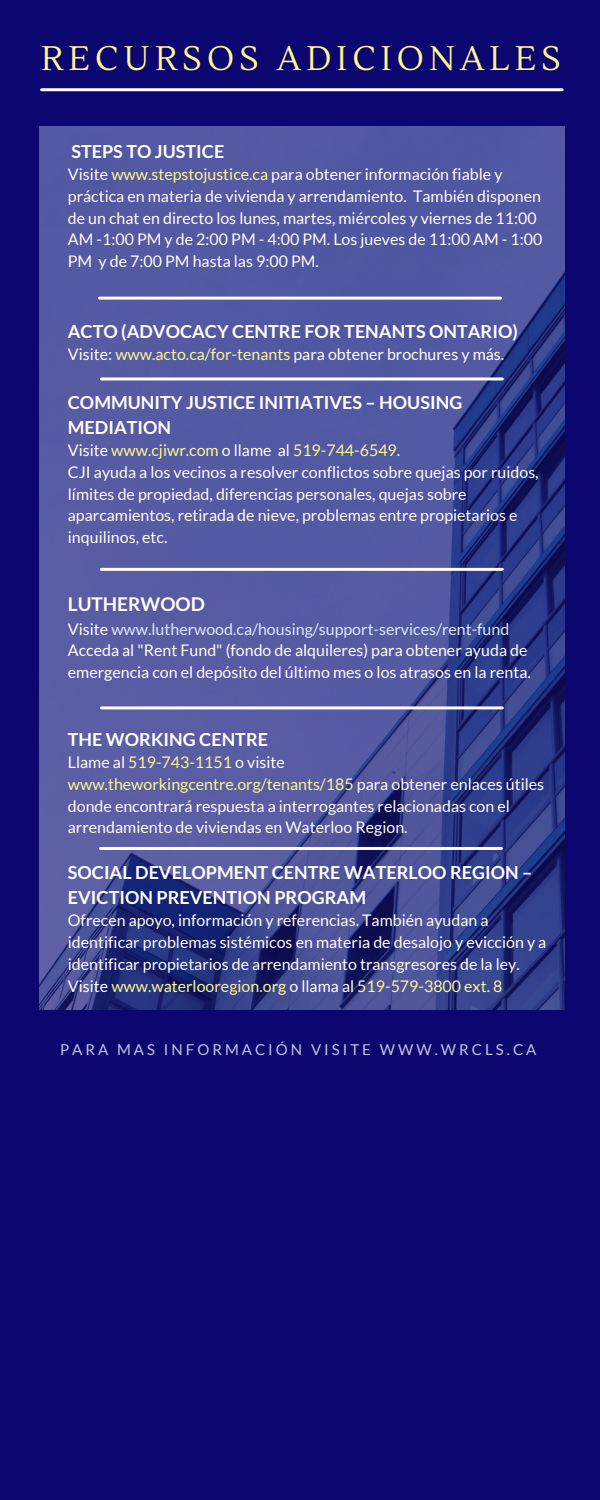
<style>
.page{position:relative;width:600px;height:1500px;background:#0c0670}
.page>*{position:absolute;margin:0;border:0;box-sizing:border-box;transform-origin:0 0}
.t1{font:34px "Lustria";letter-spacing:.15em;color:#fff791}
.t2{font:700 19px "Lato";color:#fff}
.t3{font:700 18px/24.8px "Lato";color:#fff}
.t4{font:16px/21.8px "Lato";color:#fff}
.t5{font:16px "Lato";color:#fff791}
.t6{font:16px "Lato";color:#daeaf7}
.t7{font:15px "Lato";letter-spacing:.2em;color:#fff}
.s1{color:#fff791}
.s2{color:#fff}
</style>
<div class="page">
<img style="left:39px;top:126px;width:526px;height:884px">
<hr style="left:42px;top:88px;width:520px;height:3px;background:#fff">
<hr style="left:100px;top:297px;width:400px;height:3px;background:#fff">
<hr style="left:101px;top:706px;width:401px;height:3px;background:#fff">
<hr style="left:101px;top:377px;width:401px;height:3px;background:#fff">
<hr style="left:100px;top:847px;width:401px;height:3px;background:#fff">
<hr style="left:101px;top:568px;width:401px;height:3px;background:#fff">
<p class="t1" style="left:41px;top:38px;width:521px">RECURSOS ADICIONALES</p>
<p class="t3" style="left:71px;top:138px;width:154px">STEPS TO JUSTICE</p>
<p class="t4" style="left:68px;top:163px;width:476px">Visite <span class="s1">www.stepstojustice.ca</span> para obtener información fiable y práctica en materia de vivienda y arrendamiento. También disponen de un chat en directo los lunes, martes, miércoles y viernes de 11:00<br>AM -1:00 PM y de 2:00 PM - 4:00 PM. Los jueves de 11:00 AM - 1:00<br>PM y de 7:00 PM hasta las 9:00 PM.</p>
<p class="t3" style="left:68px;top:318px;width:452px">ACTO (ADVOCACY CENTRE FOR TENANTS ONTARIO)</p>
<p class="t4" style="left:68px;top:343px;width:438px">Visite: <span class="s1">www.acto.ca/for-tenants</span> para obtener brochures y más.</p>
<p class="t3" style="left:68px;top:389px;width:396px">COMMUNITY JUSTICE INITIATIVES – HOUSING<br>MEDIATION</p>
<p class="t5" style="left:68px;top:440px;width:334px"><span class="s2">Visite</span> www.cjiwr.com <span class="s2">o llame al</span> 519-744-6549<span class="s2">.</span></p>
<p class="t4" style="left:68px;top:461px;width:472px">CJI ayuda a los vecinos a resolver conflictos sobre quejas por ruidos, límites de propiedad, diferencias personales, quejas sobre aparcamientos, retirada de nieve, problemas entre propietarios e inquilinos, etc.</p>
<p class="t2" style="left:68px;top:593px;width:139px">LUTHERWOOD</p>
<p class="t6" style="left:68px;top:619px;width:443px"><span class="s2">Visite</span> www.lutherwood.ca/housing/support-services/rent-fund</p>
<p class="t4" style="left:68px;top:639px;width:465px">Acceda al "Rent Fund" (fondo de alquileres) para obtener ayuda de emergencia con el depósito del último mes o los atrasos en la renta.</p>
<p class="t3" style="left:68px;top:726px;width:202px">THE WORKING CENTRE</p>
<p class="t4" style="left:68px;top:751px;width:478px">Llame al <span class="s1">519-743-1151</span> o visite <span class="s1">www.theworkingcentre.org/tenants/185</span> para obtener enlaces útiles donde encontrará respuesta a interrogantes relacionadas con el arrendamiento de viviendas en Waterloo Region.</p>
<p class="t3" style="left:68px;top:860px;width:466px">SOCIAL DEVELOPMENT CENTRE WATERLOO REGION –<br>EVICTION PREVENTION PROGRAM</p>
<p class="t4" style="left:68px;top:909px;width:480px">Ofrecen apoyo, información y referencias. También ayudan a identificar problemas sistémicos en materia de desalojo y evicción y a identificar propietarios de arrendamiento transgresores de la ley.</p>
<p class="t5" style="left:68px;top:976px;width:436px"><span class="s2">Visite</span> www.waterlooregion.org <span class="s2">o llama al</span> 519-579-3800 ext. 8</p>
<p class="t7" style="left:60px;top:1040px;width:478px">PARA MAS INFORMACIÓN VISITE WWW.WRCLS.CA</p>
</div>
